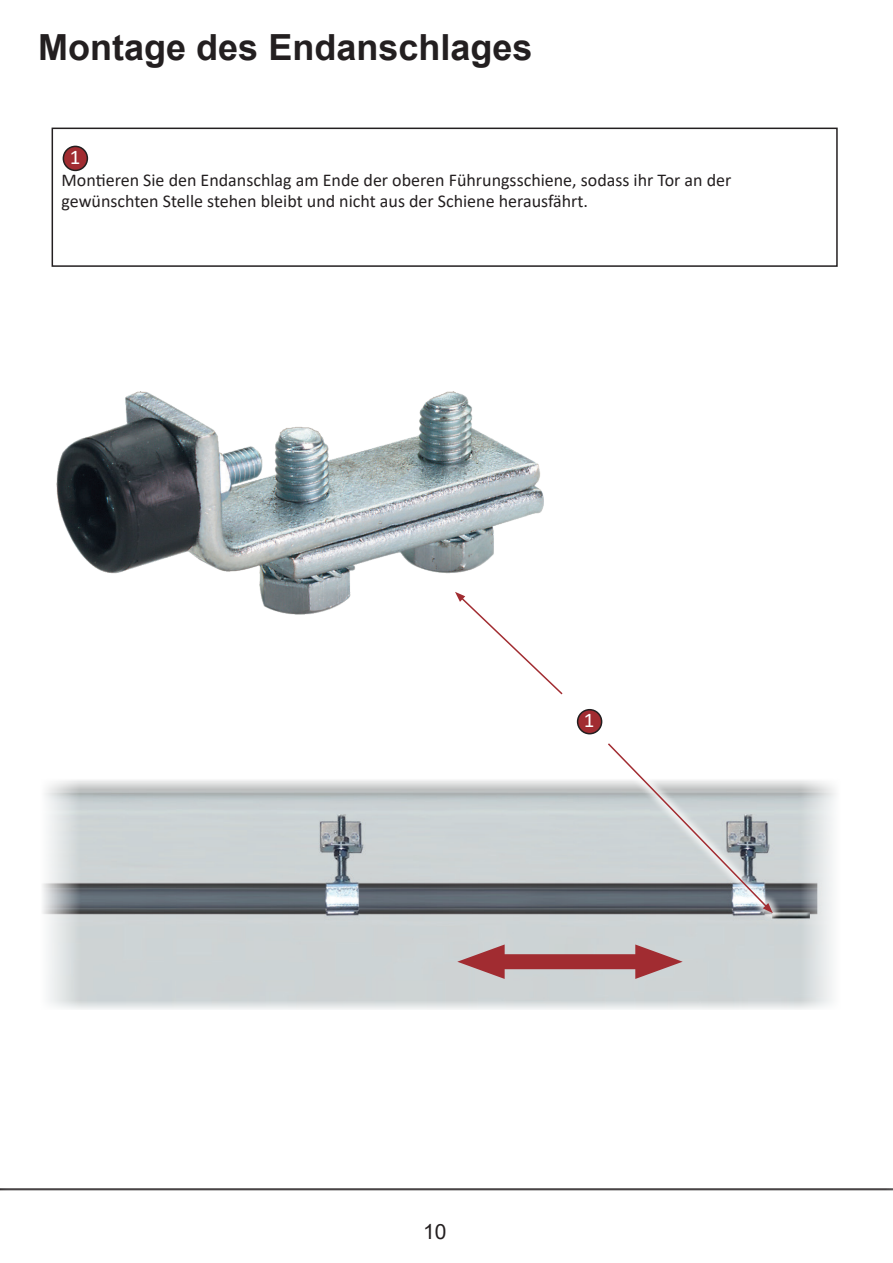
<style>
.page{position:relative;width:893px;height:1263px;background:#fff}
.page>*{position:absolute;margin:0;border:0;box-sizing:border-box;transform-origin:0 0}
.t1{font:700 36px "Arial";color:#231f20}
.t2{font:21px "Arial";color:#231f20}
.t3{font:21px "Calibri";color:#fff}
.t4{font:18px/21.6px "Calibri";color:#231f20}
</style>
<div class="page">
<img style="left:42px;top:780px;width:794px;height:229px">
<div style="left:52px;top:128px;width:786px;height:139px;border:2px solid #231f20"></div>
<div style="left:63px;top:146px;width:24px;height:24px;background:#a12c31;border-radius:50%"></div>
<div style="left:63px;top:146px;width:25px;height:25px;border:2px solid #231f20;border-radius:50%"></div>
<img style="left:56px;top:392px;width:488px;height:223px">
<div style="left:578px;top:710px;width:24px;height:24px;background:#a12c31;border-radius:50%"></div>
<div style="left:577px;top:709px;width:25px;height:25px;border:2px solid #231f20;border-radius:50%"></div>
<svg style="left:455px;top:592px;width:108px;height:103px"></svg>
<div style="left:599px;top:734px;width:183px;height:188px;background:#fff;opacity:.75"></div>
<svg style="left:606px;top:742px;width:167px;height:171px"></svg>
<div style="left:485px;top:954px;width:170px;height:15px;background:#a12c31"></div>
<svg style="left:635px;top:944px;width:48px;height:35px"></svg>
<svg style="left:457px;top:944px;width:48px;height:35px"></svg>
<h1 class="t1" style="left:38px;top:22px;width:496px">Montage des Endanschlages</h1>
<p class="t3" style="left:70px;top:143px;width:12px">1</p>
<p class="t4" style="left:62px;top:170px;width:671px">Montieren Sie den Endanschlag am Ende der oberen Führungsschiene, sodass ihr Tor an der gewünschten Stelle stehen bleibt und nicht aus der Schiene herausfährt.</p>
<p class="t3" style="left:584px;top:706px;width:12px">1</p>
<p class="t2" style="left:423px;top:1217px;width:25px">10</p>
</div>
